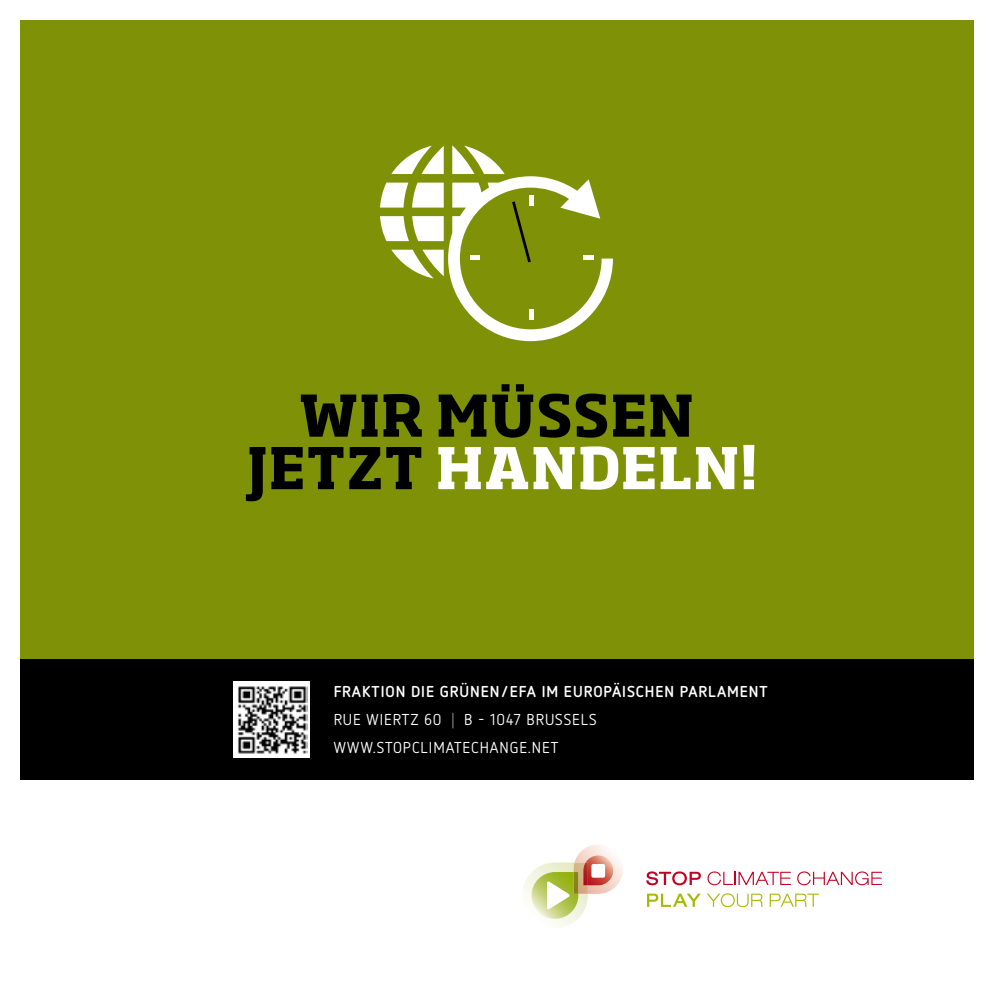
<style>
.page{position:relative;width:993px;height:993px;background:#fff}
.page>*{position:absolute;margin:0;border:0;box-sizing:border-box;transform-origin:0 0}
.t1{font:700 56.7px/52.5px "Soho Std";color:#000}
.t2{font:700 56.7px "Soho Std";color:#fff}
.t3{font:15.75px "Netto OT";letter-spacing:.06em;color:#fff}
.t4{font:700 15.75px "Netto OT";letter-spacing:.06em;color:#fff}
</style>
<div class="page">
<svg style="left:523px;top:844px;width:99px;height:84px"></svg>
<svg style="left:646px;top:871px;width:54px;height:14px"></svg>
<svg style="left:707px;top:871px;width:83px;height:14px"></svg>
<svg style="left:797px;top:871px;width:84px;height:14px"></svg>
<svg style="left:647px;top:893px;width:53px;height:13px"></svg>
<svg style="left:707px;top:893px;width:55px;height:13px"></svg>
<svg style="left:769px;top:893px;width:49px;height:13px"></svg>
<div style="left:20px;top:20px;width:952px;height:759px;background:#7e9107"></div>
<div style="left:20px;top:659px;width:952px;height:120px;background:#000"></div>
<div style="left:233px;top:681px;width:77px;height:76px;background:#fff"></div>
<img style="left:237px;top:686px;width:70px;height:68px">
<svg style="left:380px;top:145px;width:232px;height:196px"></svg>
<h1 class="t1" style="left:247px;top:387px;width:328px;text-indent:52px">WIR MÜSSEN<br>JETZT</h1>
<h1 class="t2" style="left:435px;top:431px;width:44px">HANDELN</h1>
<h1 class="t2" style="left:739px;top:431px;width:19px">!</h1>
<p class="t4" style="left:333px;top:681px;width:19px">FRAKTION</p>
<p class="t4" style="left:411px;top:681px;width:50px">DIE GRÜNEN</p>
<p class="t4" style="left:500px;top:681px;width:83px">/EFA IM EUROPÄISCHEN</p>
<p class="t4" style="left:679px;top:681px;width:20px">PARLAMENT</p>
<p class="t3" style="left:333px;top:710px;width:10px">RUE</p>
<p class="t3" style="left:366px;top:710px;width:22px">WIERT</p>
<p class="t3" style="left:410px;top:710px;width:135px">Z 60 | B - 1047 BRUSSELS</p>
<p class="t3" style="left:333px;top:738px;width:14px">WWW</p>
<p class="t3" style="left:372px;top:738px;width:187px">.STOPCLIMATECHANGE.NET</p>
</div>
